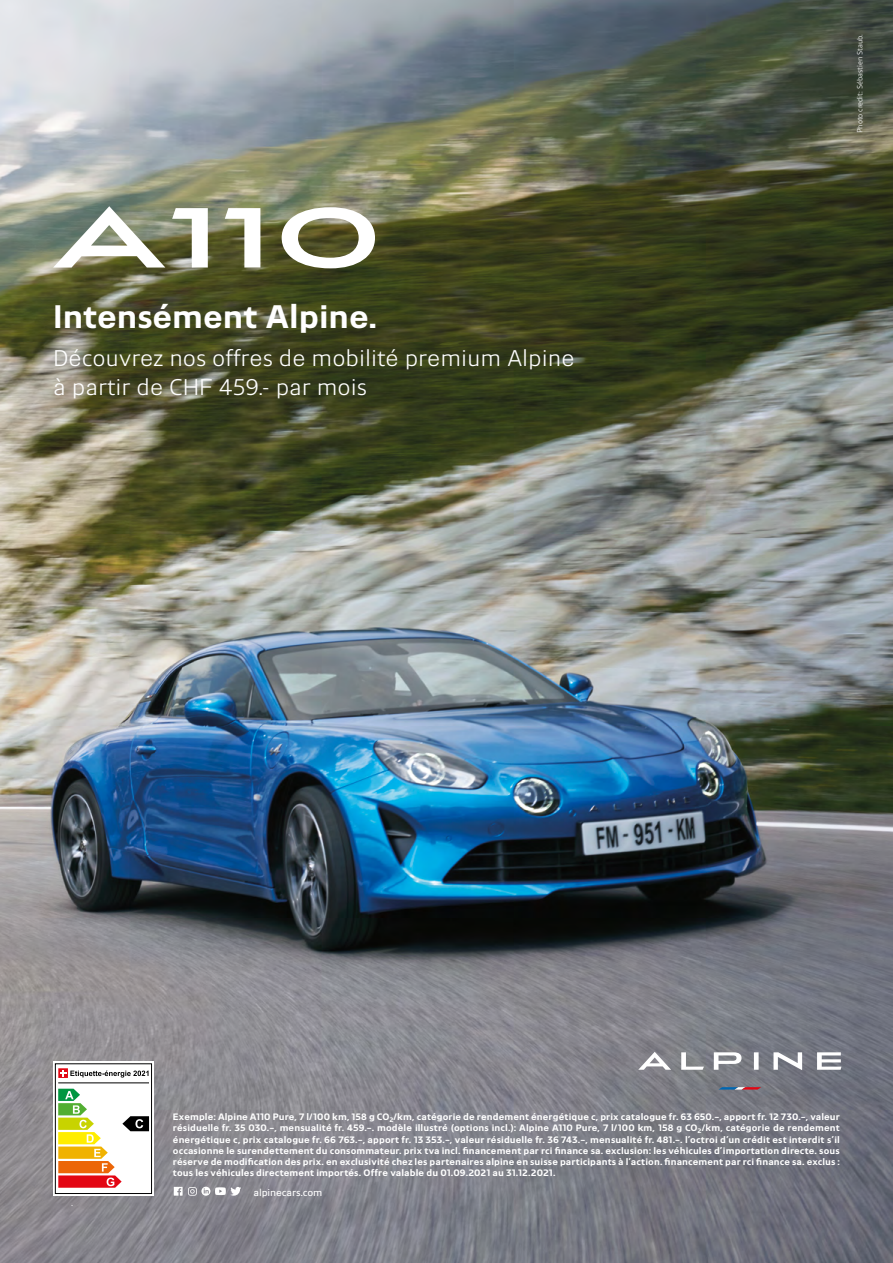
<style>
.page{position:relative;width:893px;height:1263px;background:#fff}
.page>*{position:absolute;margin:0;border:0;box-sizing:border-box;transform-origin:0 0}
.t1{font:700 34.5px "Alpine Ascension";color:#fff}
.t2{font:300 24px/28.8px "Alpine Ascension";color:#fff}
.t3{font:10.5px "Alpine Ascension";letter-spacing:-.01em;color:#fff}
.t4{font:700 9.9px/11.2px "Alpine Ascension";letter-spacing:.01em;color:#fff;text-align:justify}
.t5{font:300 7.5px "Read";color:#fff}
</style>
<div class="page">
<img style="left:0;top:0;width:893px;height:1263px">
<svg style="left:53px;top:206px;width:322px;height:62px"></svg>
<svg style="left:174px;top:1187px;width:67px;height:9px"></svg>
<svg style="left:638px;top:1052px;width:203px;height:18px"></svg>
<svg style="left:718px;top:1087px;width:43px;height:2px"></svg>
<div style="left:53px;top:1061px;width:101px;height:135px;background:#fff"></div>
<div style="left:55px;top:1063px;width:97px;height:131px;border:1px solid #000"></div>
<hr style="left:58px;top:1082px;width:91px;height:1px;background:#000">
<svg style="left:58px;top:1089px;width:91px;height:99px"></svg>
<svg style="left:58px;top:1068px;width:91px;height:10px"></svg>
<h1 class="t1" style="left:53px;top:291px;width:326px">Intensément Alpine.</h1>
<h2 class="t2" style="left:53px;top:341px;width:523px">Découvrez nos offres de mobilité premium Alpine à partir de CHF 459.- par mois</h2>
<p class="t5" style="left:855px;top:133px;width:101px;rotate:-90deg">Photo credit: Sébastien Staub.</p>
<p class="t4" style="left:173px;top:1110px;width:668px">Exemple: Alpine A110 Pure, 7 l/100 km, 158 g CO<sub>2</sub>/km, catégorie de rendement énergétique c, prix catalogue fr. 63 650.–, apport fr. 12 730.–, valeur résiduelle fr. 35 030.–, mensualité fr. 459.–. modèle illustré (options incl.): Alpine A110 Pure, 7 l/100 km, 158 g CO<sub>2</sub>/km, catégorie de rendement énergétique c, prix catalogue fr. 66 763.–, apport fr. 13 353.–, valeur résiduelle fr. 36 743.–, mensualité fr. 481.–. l’octroi d’un crédit est interdit s’il occasionne le surendettement du consommateur. prix tva incl. financement par rci finance sa. exclusion: les véhicules d’importation directe. sous réserve de modification des prix. en exclusivité chez les partenaires alpine en suisse participants à l’action. financement par rci finance sa. exclus : tous les véhicules directement importés. Offre valable du 01.09.2021 au 31.12.2021.</p>
<p class="t3" style="left:253px;top:1184px;width:70px">alpinecars.com</p>
</div>
